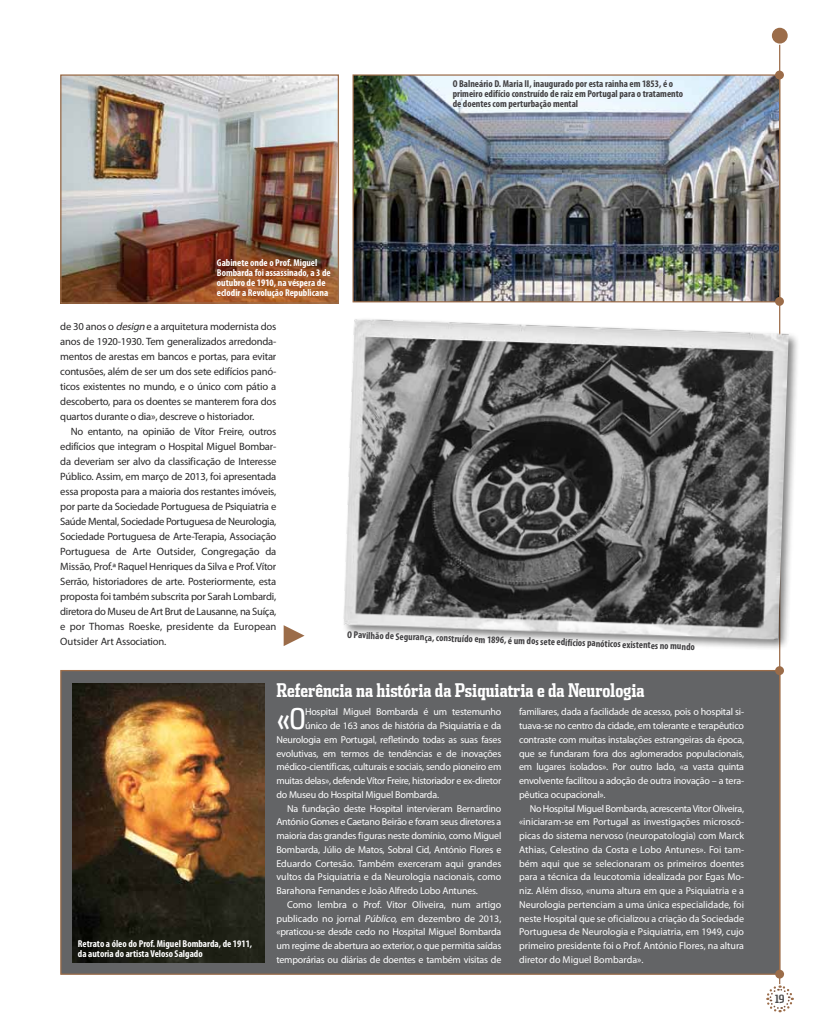
<style>
.page{position:relative;width:815px;height:1028px;background:#fff}
.page>*{position:absolute;margin:0;border:0;box-sizing:border-box;transform-origin:0 0}
.t1{font:28.88px "Dispatch Comp";color:#fff}
.t2{font:700 18.75px "Dispatch Comp Tab";color:#fff}
.t3{font:700 11.25px "Dispatch Comp";color:#4d4d4f}
.t4{font:10.62px/15px "Myriad Pro";letter-spacing:-.02em;color:#292829;text-align:justify}
.t5{font:10px/13.8px "Myriad Pro";letter-spacing:-.02em;color:#fff;text-align:justify}
.t6{font:700 condensed 10px/10px "Myriad Pro";color:#414042}
.t7{font:700 condensed 10px/10px "Myriad Pro";color:#fff}
.t8{font:10px "Myriad Pro";color:#fff}
.s1{font-style:italic}
</style>
<div class="page">
<div style="left:60px;top:670px;width:720px;height:304px;background:#636466;border:1px solid #9b6c49"></div>
<img style="left:73px;top:684px;width:192px;height:278px">
<img style="left:355px;top:76px;width:423px;height:224px">
<div style="left:353px;top:74px;width:427px;height:228px;border:1px solid #9b6c49"></div>
<img style="left:62px;top:76px;width:275px;height:226px">
<div style="left:60px;top:74px;width:279px;height:230px;border:1px solid #9b6c49"></div>
<svg style="left:284px;top:625px;width:21px;height:21px"></svg>
<div style="left:775px;top:71px;width:9px;height:8px;background:#9b6c49;border-radius:50%"></div>
<div style="left:775px;top:297px;width:9px;height:9px;background:#9b6c49;border-radius:50%"></div>
<div style="left:775px;top:666px;width:9px;height:9px;background:#9b6c49;border-radius:50%"></div>
<div style="left:775px;top:969px;width:9px;height:9px;background:#9b6c49;border-radius:50%"></div>
<svg style="left:766px;top:984px;width:28px;height:29px"></svg>
<div style="left:772px;top:28px;width:16px;height:16px;background:#9b6c49;border-radius:50%"></div>
<hr style="left:779px;top:45px;width:1px;height:939px;background:#9b6c49">
<div style="left:341px;top:316px;width:458px;height:335px;background:#000;opacity:.5"></div>
<img style="left:343px;top:319px;width:446px;height:321px">
<p class="t6" style="left:453px;top:79px;width:232px">O Balneário D. Maria II, inaugurado por esta rainha em 1853, é o primeiro edifício construído de raiz em Portugal para o tratamento de doentes com perturbação mental</p>
<p class="t7" style="left:217px;top:257px;width:115px">Gabinete onde o Prof. Miguel<br>Bombarda foi assassinado, a 3 de outubro de 1910, na véspera de eclodir a Revolução Republicana</p>
<p class="t4" style="left:60px;top:319px;width:218px">de 30 anos o <span class="s1">design</span> e a arquitetura modernista dos anos de 1920-1930. Tem generalizados arredonda&shy;mentos de arestas em bancos e portas, para evitar contusões, além de ser um dos sete edifícios panó&shy;ticos existentes no mundo, e o único com pátio a descoberto, para os doentes se manterem fora dos quartos durante o dia», descreve o historiador.</p>
<p class="t4" style="left:60px;top:424px;width:218px;text-indent:11px">No entanto, na opinião de Vítor Freire, outros edifícios que integram o Hospital Miguel Bombar&shy;da deveriam ser alvo da classificação de Interesse Público. Assim, em março de 2013, foi apresentada essa proposta para a maioria dos restantes imóveis, por parte da Sociedade Portuguesa de Psiquiatria e Saúde Mental, Sociedade Portuguesa de Neurologia, Sociedade Portuguesa de Arte-Terapia, Associação Portuguesa de Arte Outsider, Congregação da Missão, Prof.ª Raquel Henriques da Silva e Prof. Vítor Serrão, historiadores de arte. Posteriormente, esta proposta foi também subscrita por Sarah Lombardi, diretora do Museu de Art Brut de Lausanne, na Suíça, e por Thomas Roeske, presidente da European Outsider Art Association.</p>
<p class="t6" style="left:348px;top:629px;width:349px;rotate:2deg">O Pavilhão de Segurança, construído em 1896, é um dos sete edifícios panóticos existentes no mundo</p>
<p class="t7" style="left:78px;top:938px;width:176px">Retrato a óleo do Prof. Miguel Bombarda, de 1911, da autoria do artista Veloso Salgado</p>
<h2 class="t2" style="left:276px;top:678px;width:370px">Referência na história da Psiquiatria e da Neurologia</h2>
<h1 class="t1" style="left:276px;top:701px;width:29px">«O</h1>
<p class="t5" style="left:305px;top:705px;width:198px">Hospital Miguel Bombarda é um testemunho</p>
<p class="t5" style="left:519px;top:705px;width:226px">familiares, dada a facilidade de acesso, pois o hospital si&shy;tuava-se no centro da cidade, em tolerante e terapêutico contraste com muitas instalações estrangeiras da época, que se fundaram fora dos aglomerados populacionais, em lugares isolados». Por outro lado, «a vasta quinta envolvente facilitou a adoção de outra inovação – a tera&shy;pêutica ocupacional».</p>
<p class="t5" style="left:519px;top:801px;width:227px;text-indent:11px">No Hospital Miguel Bombarda, acrescenta Vitor Oliveira, «iniciaram-se em Portugal as investigações microscó&shy;picas do sistema nervoso (neuropatologia) com Marck Athias, Celestino da Costa e Lobo Antunes». Foi tam&shy;bém aqui que se selecionaram os primeiros doentes para a técnica da leucotomia idealizada por Egas Mo&shy;niz. Além disso, «numa altura em que a Psiquiatria e a Neurologia pertenciam a uma única especialidade, foi neste Hospital que se oficializou a criação da Sociedade Portuguesa de Neurologia e Psiquiatria, em 1949, cujo primeiro presidente foi o Prof. António Flores, na altura diretor do Miguel Bombarda».</p>
<p class="t5" style="left:305px;top:718px;width:198px">único de 163 anos de história da Psiquiatria e da</p>
<p class="t5" style="left:276px;top:732px;width:227px">Neurologia em Portugal, refletindo todas as suas fases</p>
<p class="t5" style="left:276px;top:746px;width:226px">evolutivas, em termos de tendências e de inovações</p>
<p class="t5" style="left:276px;top:760px;width:227px">médico-científicas, culturais e sociais, sendo pioneiro em</p>
<p class="t5" style="left:276px;top:773px;width:226px">muitas delas», defende Vítor Freire, historiador e ex-diretor</p>
<p class="t5" style="left:276px;top:787px;width:164px">do Museu do Hospital Miguel Bombarda.</p>
<p class="t5" style="left:287px;top:801px;width:216px">Na fundação deste Hospital intervieram Bernardino</p>
<p class="t5" style="left:276px;top:815px;width:227px">António Gomes e Caetano Beirão e foram seus diretores a</p>
<p class="t5" style="left:276px;top:828px;width:227px">maioria das grandes figuras neste domínio, como Miguel</p>
<p class="t5" style="left:276px;top:842px;width:226px">Bombarda, Júlio de Matos, Sobral Cid, António Flores e</p>
<p class="t8" style="left:276px;top:857px;width:226px">Eduardo Cortesão. Também exerceram aqui grandes</p>
<p class="t8" style="left:276px;top:870px;width:226px">vultos da Psiquiatria e da Neurologia nacionais, como</p>
<p class="t5" style="left:276px;top:883px;width:203px">Barahona Fernandes e João Alfredo Lobo Antunes.</p>
<p class="t8" style="left:287px;top:898px;width:216px">Como lembra o Prof. Vitor Oliveira, num artigo</p>
<p class="t8" style="left:276px;top:912px;width:227px">publicado no jornal <span class="s1">Público,</span> em dezembro de 2013,</p>
<p class="t5" style="left:276px;top:925px;width:227px">«praticou-se desde cedo no Hospital Miguel Bombarda</p>
<p class="t5" style="left:276px;top:938px;width:227px">um regime de abertura ao exterior, o que permitia saídas</p>
<p class="t5" style="left:276px;top:952px;width:226px">temporárias ou diárias de doentes e também visitas de</p>
<p class="t3" style="left:775px;top:992px;width:11px">19</p>
</div>
